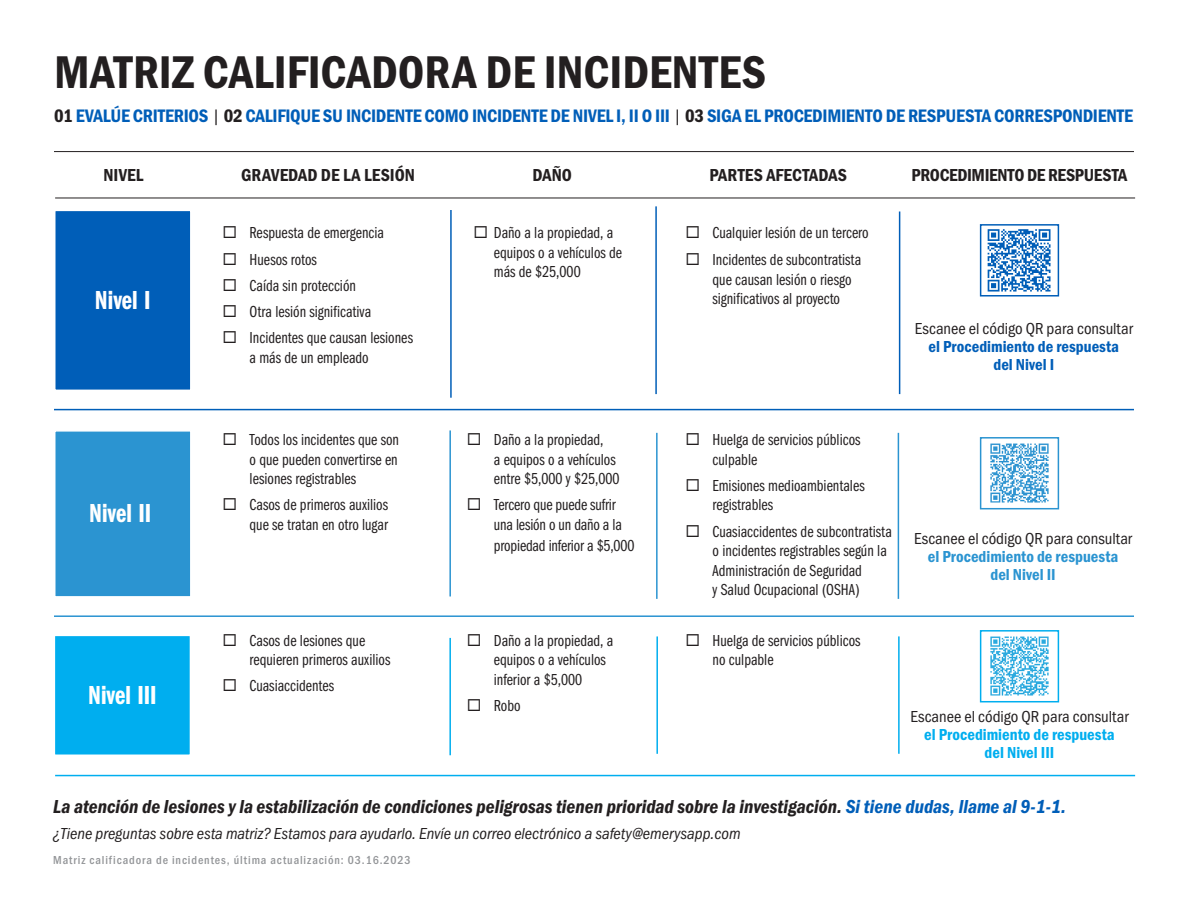
<style>
.page{position:relative;width:1188px;height:918px;background:#fff}
.page>*{position:absolute;margin:0;border:0;box-sizing:border-box;transform-origin:0 0}
.Subhead_1{font:47.55px "Franklin Gothic URW Con Dem";color:#231f20}
.t1{font:27px "Franklin Gothic URW Com Dem";color:#fff}
.Body_Copy_-_Intro__Larger{font:19.5px "Franklin Gothic URW Con Dem Ita";color:#231f20}
.Subhead_3{font:18.75px "Franklin Gothic URW Con Dem";letter-spacing:-.015em;color:#005eb8}
.Body_Copy_-_Intro__Larger-2{font:18px "Franklin Gothic URW Con Dem";color:#231f20}
.Body_Copy_-_Intro__Larger-3{font:18px "Franklin Gothic URW Con Dem";letter-spacing:-.02em;color:#231f20}
.t2{font:16.5px/19.5px "Franklin Gothic URW Com Boo";color:#231f20}
.Body_Copy_-_Intro__Larger-4{font:16.5px "Franklin Gothic URW Con Boo Ita";color:#231f20}
.Body_Copy_-_Intro__Larger-5{font:16.5px/18px "Franklin Gothic URW Con Dem";color:#00aeef;text-align:center}
.Body_Copy_-_Intro__Larger-6{font:16.5px/18px "Franklin Gothic URW Con Dem";color:#2b94d1;text-align:center}
.Body_Copy_-_Intro__Larger-7{font:16.5px/18px "Franklin Gothic URW Con Dem";color:#005eb8;text-align:center}
.t3{font:500 12px "Franklin Gothic URW Cond";letter-spacing:.075em;color:#939598}
.s1{color:#231f20}
.s2{font-family:"Franklin Gothic URW Cond";color:#231f20}
.s3{color:#005eb8}
</style>
<div class="page">
<div style="left:54px;top:210px;width:138px;height:181px;background:#005eb8;border:2px solid #fff"></div>
<div style="left:54px;top:430px;width:138px;height:168px;background:#2b94d1;border:2px solid #fff"></div>
<div style="left:54px;top:635px;width:137px;height:121px;background:#00aeef;border:2px solid #fff"></div>
<hr style="left:54px;top:409px;width:1080px;height:1px;background:#005eb8">
<hr style="left:54px;top:615px;width:1080px;height:2px;background:#2b94d1">
<hr style="left:450px;top:210px;width:2px;height:188px;background:#005eb8">
<hr style="left:449px;top:430px;width:2px;height:166px;background:#2b94d1">
<hr style="left:449px;top:638px;width:2px;height:117px;background:#00aeef">
<hr style="left:655px;top:206px;width:2px;height:188px;background:#005eb8">
<hr style="left:656px;top:636px;width:2px;height:118px;background:#00aeef">
<hr style="left:899px;top:212px;width:1px;height:182px;background:#005eb8">
<hr style="left:898px;top:636px;width:2px;height:118px;background:#00aeef">
<hr style="left:55px;top:198px;width:1080px;height:1px;background:#231f20">
<hr style="left:54px;top:151px;width:1080px;height:1px;background:#231f20">
<hr style="left:55px;top:775px;width:1080px;height:1px;background:#00aeef">
<img style="left:987px;top:229px;width:64px;height:63px">
<div style="left:980px;top:224px;width:79px;height:73px;border:2px solid #005eb8"></div>
<img style="left:990px;top:443px;width:59px;height:60px">
<div style="left:980px;top:437px;width:79px;height:72px;border:2px solid #2b94d1"></div>
<img style="left:990px;top:636px;width:59px;height:60px">
<div style="left:980px;top:630px;width:79px;height:72px;border:2px solid #00aeef"></div>
<hr style="left:656px;top:433px;width:2px;height:166px;background:#2b94d1">
<hr style="left:898px;top:433px;width:1px;height:166px;background:#2b94d1">
<p class="Subhead_1" style="left:54px;top:40px;width:714px">MATRIZ CALIFICADORA DE INCIDENTES</p>
<p class="Subhead_3" style="left:54px;top:104px;width:1081px"><span class="s1">01</span> EVALÚE CRITERIOS <span class="s2">|</span> <span class="s1">02</span> CALIFIQUE SU INCIDENTE COMO INCIDENTE DE NIVEL I, II O III <span class="s2">|</span> <span class="s1">03</span> SIGA EL PROCEDIMIENTO DE RESPUESTA CORRESPONDIENTE</p>
<p class="Body_Copy_-_Intro__Larger-2" style="left:104px;top:163px;width:42px">NIVEL</p>
<p class="Body_Copy_-_Intro__Larger-2" style="left:241px;top:163px;width:175px">GRAVEDAD DE LA LESIÓN</p>
<p class="Body_Copy_-_Intro__Larger-2" style="left:533px;top:163px;width:41px">DAÑO</p>
<p class="Body_Copy_-_Intro__Larger-2" style="left:709px;top:163px;width:139px">PARTES AFECTADAS</p>
<p class="Body_Copy_-_Intro__Larger-3" style="left:912px;top:163px;width:217px">PROCEDIMIENTO DE RESPUESTA</p>
<p class="t1" style="left:95px;top:281px;width:57px">Nivel I</p>
<p class="t1" style="left:89px;top:494px;width:64px">Nivel II</p>
<p class="t1" style="left:88px;top:676px;width:70px">Nivel III</p>
<p class="t2" style="left:250px;top:222px;width:136px">Respuesta de emergencia</p>
<p class="t2" style="left:250px;top:249px;width:69px">Huesos rotos</p>
<p class="t2" style="left:250px;top:275px;width:108px">Caída sin protección</p>
<p class="t2" style="left:250px;top:301px;width:123px">Otra lesión significativa</p>
<p class="t2" style="left:250px;top:327px;width:165px">Incidentes que causan lesiones a más de un empleado</p>
<p class="t2" style="left:250px;top:429px;width:151px;text-align:justify">Todos los incidentes que son o que pueden convertirse en lesiones registrables</p>
<p class="t2" style="left:250px;top:494px;width:140px">Casos de primeros auxilios que se tratan en otro lugar</p>
<p class="t2" style="left:250px;top:630px;width:142px">Casos de lesiones que requieren primeros auxilios</p>
<p class="t2" style="left:250px;top:675px;width:86px">Cuasiaccidentes</p>
<p class="t2" style="left:494px;top:222px;width:130px">Daño a la propiedad, a equipos o a vehículos de más de $25,000</p>
<p class="t2" style="left:494px;top:429px;width:127px">Daño a la propiedad,<br>a equipos o a vehículos entre $5,000 y $25,000</p>
<p class="t2" style="left:494px;top:494px;width:129px">Tercero que puede sufrir una lesión o un daño a la</p>
<p class="t2" style="left:494px;top:535px;width:142px">propiedad inferior a $5,000</p>
<p class="t2" style="left:494px;top:630px;width:121px">Daño a la propiedad, a equipos o a vehículos inferior a $5,000</p>
<p class="t2" style="left:494px;top:695px;width:28px">Robo</p>
<p class="t2" style="left:713px;top:222px;width:158px">Cualquier lesión de un tercero</p>
<p class="t2" style="left:713px;top:249px;width:150px">Incidentes de subcontratista que causan lesión o riesgo significativos al proyecto</p>
<p class="Body_Copy_-_Intro__Larger-7" style="left:915px;top:318px;width:220px"><span class="s2">Escanee el código QR para consultar </span>el Procedimiento de respuesta<br>del Nivel I</p>
<p class="t2" style="left:713px;top:429px;width:149px">Huelga de servicios públicos culpable</p>
<p class="t2" style="left:713px;top:475px;width:154px">Emisiones medioambientales registrables</p>
<p class="t2" style="left:713px;top:521px;width:181px">Cuasiaccidentes de subcontratista o incidentes registrables según la<br>Administración de Seguridad<br>y Salud Ocupacional (OSHA)</p>
<p class="t2" style="left:713px;top:630px;width:149px">Huelga de servicios públicos no culpable</p>
<p class="Body_Copy_-_Intro__Larger-6" style="left:914px;top:529px;width:220px"><span class="s2">Escanee el código QR para consultar </span>el Procedimiento de respuesta<br>del Nivel II</p>
<p class="Body_Copy_-_Intro__Larger-5" style="left:910px;top:706px;width:220px"><span class="s2">Escanee el código QR para consultar </span>el Procedimiento de respuesta<br>del Nivel III</p>
<p class="Body_Copy_-_Intro__Larger" style="left:53px;top:796px;width:1014px">La atención de lesiones y la estabilización de condiciones peligrosas tienen prioridad sobre la investigación. <span class="s3">Si tiene dudas, llame al 9-1-1.</span></p>
<p class="Body_Copy_-_Intro__Larger-4" style="left:53px;top:824px;width:689px">¿Tiene preguntas sobre esta matriz? Estamos para ayudarlo. Envíe un correo electrónico a safety@emerysapp.com</p>
<p class="t3" style="left:53px;top:851px;width:359px">Matriz calificadora de incidentes, última actualización: 03.16.2023</p>
</div>
